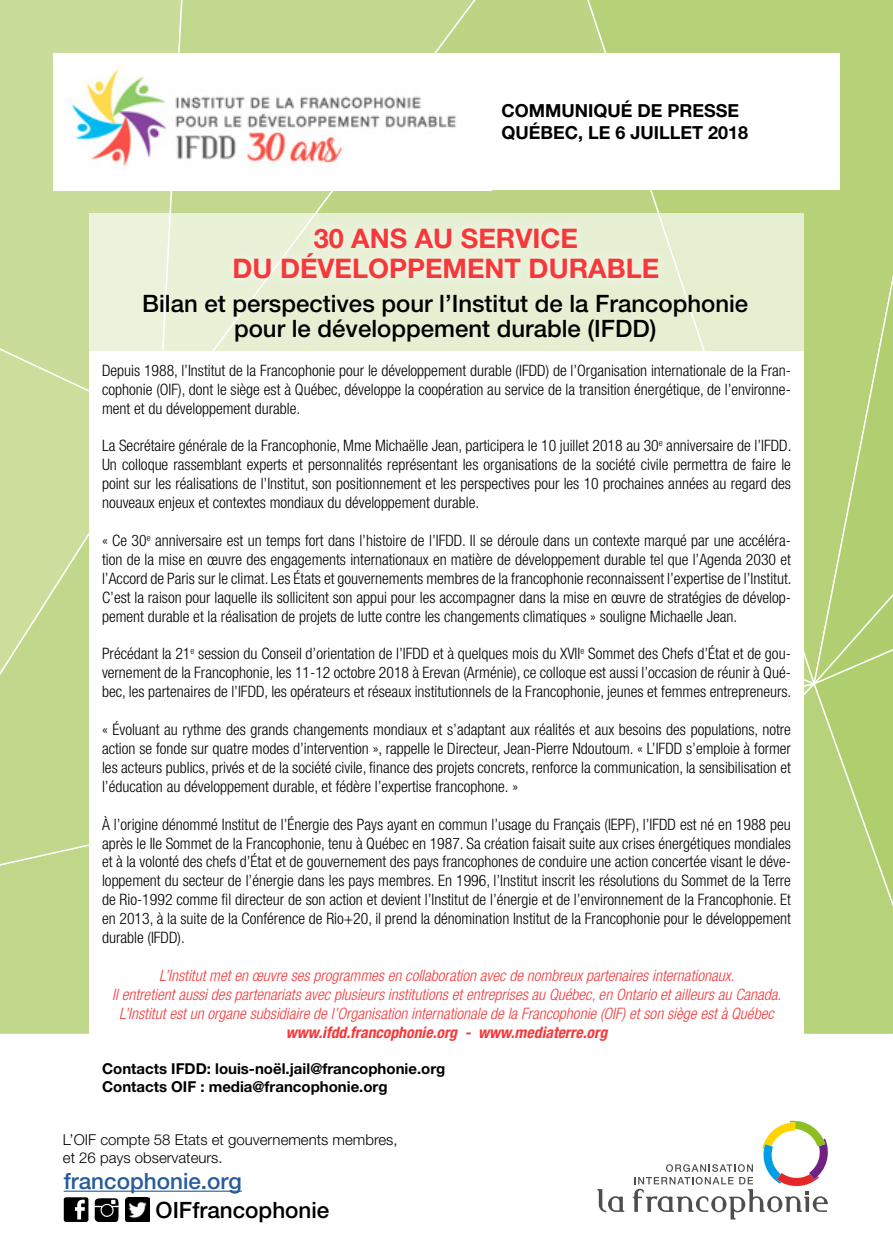
<style>
.page{position:relative;width:893px;height:1255px;background:#fff}
.page>*{position:absolute;margin:0;border:0;box-sizing:border-box;transform-origin:0 0}
.t1{font:700 27px/30px "Helvetica Neue LT Std";color:#f6383a;text-align:center}
.t2{font:500 24px/25.5px "Helvetica Neue LT Std";color:#000;text-align:center}
.t3{font:500 22.5px "Helvetica Neue LT Std";color:#275b9b}
.t4{font:500 22.5px "Helvetica Neue LT Std";color:#000}
.t5{font:700 18px/21.6px "Helvetica Neue LT Std";color:#000}
.t6{font:300 condensed 15.75px/18.9px "Helvetica Neue LT Std";color:#000;text-align:justify}
.t7{font:italic 300 condensed 15.75px/18.9px "Helvetica Neue LT Std";color:#f6383a;text-align:center}
.t8{font:italic 700 condensed 15.75px "Helvetica Neue LT Std";color:#f6383a}
.t9{font:700 15px/18px "Helvetica Neue LT Std";color:#000}
.t10{font:300 15px/18px "Helvetica Neue LT Std";color:#000}
</style>
<div class="page">
<div style="left:0;top:899px;width:80px;height:134px;background:#c0d789"></div>
<svg style="left:0;top:425px;width:89px;height:474px"></svg>
<div style="left:0;top:0;width:157px;height:425px;background:#cadc9a"></div>
<svg style="left:157px;top:0;width:394px;height:213px"></svg>
<svg style="left:551px;top:0;width:261px;height:689px"></svg>
<svg style="left:809px;top:204px;width:84px;height:829px"></svg>
<svg style="left:812px;top:0;width:81px;height:688px"></svg>
<div style="left:393px;top:53px;width:447px;height:137px;background:#fff"></div>
<div style="left:89px;top:213px;width:715px;height:198px;background:#e7efd3"></div>
<div style="left:89px;top:352px;width:715px;height:759px;background:#fff"></div>
<img style="left:53px;top:53px;width:404px;height:137px">
<div style="left:224px;top:219px;width:443px;height:69px;background:#eaf1d9"></div>
<svg style="left:597px;top:1189px;width:27px;height:23px"></svg>
<svg style="left:633px;top:1120px;width:195px;height:99px"></svg>
<hr style="left:64px;top:1190px;width:178px;height:1px;background:#275b9b">
<svg style="left:64px;top:1197px;width:24px;height:24px"></svg>
<svg style="left:94px;top:1198px;width:25px;height:23px"></svg>
<img style="left:125px;top:1197px;width:25px;height:24px">
<p class="t5" style="left:502px;top:99px;width:248px">COMMUNIQUÉ DE PRESSE<br>QUÉBEC, LE 6 JUILLET 2018</p>
<h1 class="t1" style="left:233px;top:223px;width:428px">30 ANS AU SERVICE<br>DU DÉVELOPPEMENT DURABLE</h1>
<h2 class="t2" style="left:142px;top:290px;width:608px">Bilan et perspectives pour l’Institut de la Francophonie pour le développement durable (IFDD)</h2>
<p class="t6" style="left:102px;top:360px;width:690px">Depuis 1988, l’Institut de la Francophonie pour le développement durable (IFDD) de l’Organisation internationale de la Fran&shy;cophonie (OIF), dont le siège est à Québec, développe la coopération au service de la transition énergétique, de l’environne&shy;ment et du développement durable.</p>
<p class="t6" style="left:102px;top:436px;width:691px">La Secrétaire générale de la Francophonie, Mme Michaëlle Jean, participera le 10 juillet 2018 au 30<sup>e</sup> anniversaire de l’IFDD.<br>Un colloque rassemblant experts et personnalités représentant les organisations de la société civile permettra de faire le point sur les réalisations de l’Institut, son positionnement et les perspectives pour les 10 prochaines années au regard des nouveaux enjeux et contextes mondiaux du développement durable.</p>
<p class="t6" style="left:102px;top:531px;width:691px">« Ce 30<sup>e</sup> anniversaire est un temps fort dans l’histoire de l’IFDD. Il se déroule dans un contexte marqué par une accéléra&shy;tion de la mise en œuvre des engagements internationaux en matière de développement durable tel que l’Agenda 2030 et l’Accord de Paris sur le climat. Les États et gouvernements membres de la francophonie reconnaissent l’expertise de l’Institut.<br>C’est la raison pour laquelle ils sollicitent son appui pour les accompagner dans la mise en œuvre de stratégies de dévelop&shy;pement durable et la réalisation de projets de lutte contre les changements climatiques » souligne Michaelle Jean.</p>
<p class="t6" style="left:102px;top:644px;width:691px">Précédant la 21<sup>e</sup> session du Conseil d’orientation de l’IFDD et à quelques mois du XVII<sup>e</sup> Sommet des Chefs d’État et de gou&shy;vernement de la Francophonie, les 11-12 octobre 2018 à Erevan (Arménie), ce colloque est aussi l’occasion de réunir à Qué&shy;bec, les partenaires de l’IFDD, les opérateurs et réseaux institutionnels de la Francophonie, jeunes et femmes entrepreneurs.</p>
<p class="t6" style="left:102px;top:720px;width:690px">« Évoluant au rythme des grands changements mondiaux et s’adaptant aux réalités et aux besoins des populations, notre action se fonde sur quatre modes d’intervention », rappelle le Directeur, Jean-Pierre Ndoutoum. « L’IFDD s’emploie à former les acteurs publics, privés et de la société civile, finance des projets concrets, renforce la communication, la sensibilisation et l’éducation au développement durable, et fédère l’expertise francophone. »</p>
<p class="t6" style="left:102px;top:814px;width:690px">À l’origine dénommé Institut de l’Énergie des Pays ayant en commun l’usage du Français (IEPF), l’IFDD est né en 1988 peu après le IIe Sommet de la Francophonie, tenu à Québec en 1987. Sa création faisait suite aux crises énergétiques mondiales et à la volonté des chefs d’État et de gouvernement des pays francophones de conduire une action concertée visant le déve&shy;loppement du secteur de l’énergie dans les pays membres. En 1996, l’Institut inscrit les résolutions du Sommet de la Terre de Rio-1992 comme fil directeur de son action et devient l’Institut de l’énergie et de l’environnement de la Francophonie. Et en 2013, à la suite de la Conférence de Rio+20, il prend la dénomination Institut de la Francophonie pour le développement durable (IFDD).</p>
<p class="t7" style="left:112px;top:966px;width:671px">L’Institut met en œuvre ses programmes en collaboration avec de nombreux partenaires internationaux.<br>Il entretient aussi des partenariats avec plusieurs institutions et entreprises au Québec, en Ontario et ailleurs au Canada.<br>L’Institut est un organe subsidiaire de l’Organisation internationale de la Francophonie (OIF) et son siège est à Québec</p>
<p class="t8" style="left:286px;top:1022px;width:323px">www.ifdd.francophonie.org - www.mediaterre.org</p>
<p class="t9" style="left:102px;top:1058px;width:345px">Contacts IFDD: louis-noël.jail@francophonie.org<br>Contacts OIF : media@francophonie.org</p>
<p class="t10" style="left:63px;top:1130px;width:336px">L’OIF compte 58 Etats et gouvernements membres, et 26 pays observateurs.</p>
<h3 class="t3" style="left:64px;top:1167px;width:179px">francophonie.org</h3>
<h3 class="t4" style="left:156px;top:1196px;width:175px">OIFfrancophonie</h3>
</div>
